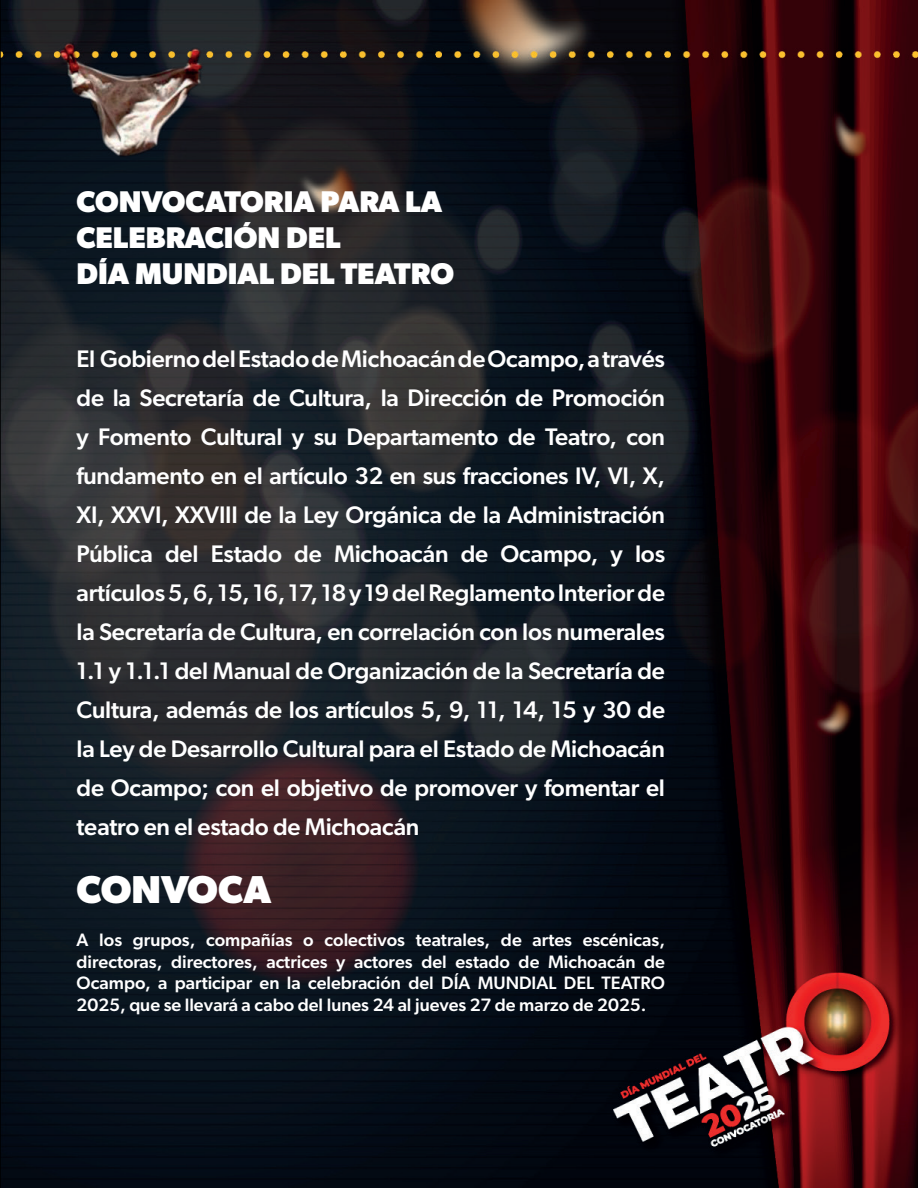
<style>
.page{position:relative;width:918px;height:1188px;background:#fff}
.page>*{position:absolute;margin:0;border:0;box-sizing:border-box;transform-origin:0 0}
.t1{font:700 39px "Gibson";color:#fff}
.t2{font:700 30px/36px "Gibson";color:#fff}
.t3{font:500 24px/39px "Gibson";letter-spacing:-.01em;color:#fff;text-align:justify}
.t4{font:500 18px/21.6px "Gibson";color:#fff;text-align:justify}
</style>
<div class="page">
<img style="left:0;top:0;width:918px;height:1188px">
<p class="t2" style="left:77px;top:183px;width:379px">CONVOCATORIA PARA LA<br>CELEBRACIÓN DEL<br>DÍA MUNDIAL DEL TEATRO</p>
<p class="t3" style="left:77px;top:338px;width:590px">El Gobierno del Estado de Michoacán de Ocampo, a través de la Secretaría de Cultura, la Dirección de Promoción y Fomento Cultural y su Departamento de Teatro, con fundamento en el artículo 32 en sus fracciones IV, VI, X, XI, XXVI, XXVIII de la Ley Orgánica de la Administración Pública del Estado de Michoacán de Ocampo, y los artículos 5, 6, 15, 16, 17, 18 y 19 del Reglamento Interior de la Secretaría de Cultura, en correlación con los numerales 1.1 y 1.1.1 del Manual de Organización de la Secretaría de Cultura, además de los artículos 5, 9, 11, 14, 15 y 30 de la Ley de Desarrollo Cultural para el Estado de Michoacán de Ocampo; con el objetivo de promover y fomentar el teatro en el estado de Michoacán</p>
<h1 class="t1" style="left:77px;top:866px;width:196px">CONVOCA</h1>
<p class="t4" style="left:77px;top:929px;width:590px">A los grupos, compañías o colectivos teatrales, de artes escénicas, directoras, directores, actrices y actores del estado de Michoacán de Ocampo, a participar en la celebración del DÍA MUNDIAL DEL TEATRO 2025, que se llevará a cabo del lunes 24 al jueves 27 de marzo de 2025.</p>
</div>
